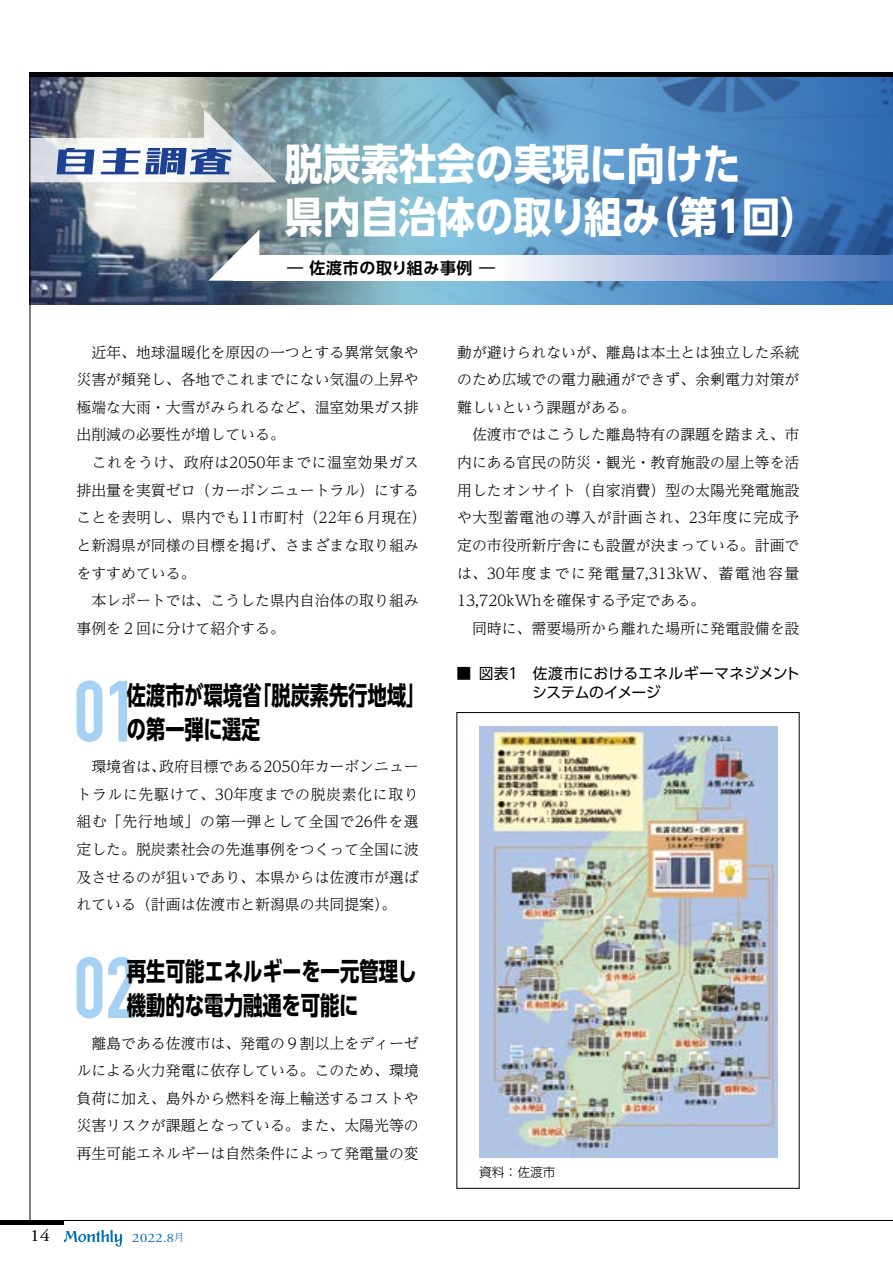
<style>
.page{position:relative;width:893px;height:1263px;background:#fff}
.page>*{position:absolute;margin:0;border:0;box-sizing:border-box;transform-origin:0 0}
.t1{font:700 42.45px/53.1px "UD Shin Go Pro";color:#fff;scale:.89 1}
.t2{font:700 25.5px/34px "UD Shin Go Pr 6 N";color:#000;scale:.76 1}
.t3{font:700 25.5px/34px "UD Shin Go Pr 6 N";color:#000;scale:.75 1}
.t4{font:16.95px "Adobe Garamond Pro";color:#000;scale:1.2 1}
.t5{font:700 15.9px "UD Shin Go Pro De";letter-spacing:.04em;color:#000}
.t6{font:300 14.85px/27.6px "UD Reimin Pr 6 N";color:#000}
.t7{font:14.85px/19.2px "UD Shin Go Pro";letter-spacing:-.01em;color:#000}
.t8{font:12.75px "Adobe Garamond Pro";color:#006eb8;scale:1.2 1}
.t9{font:300 12.75px "UD Shin Go Pr 6 N";color:#000}
.s1{font-family:"UD Reimin Pro";font-weight:300;font-size:10.35px}
</style>
<div class="page">
<img style="left:31px;top:77px;width:297px;height:227px">
<img style="left:328px;top:77px;width:565px;height:227px">
<svg style="left:77px;top:680px;width:50px;height:62px"></svg>
<svg style="left:77px;top:957px;width:57px;height:61px"></svg>
<svg style="left:31px;top:109px;width:246px;height:73px"></svg>
<svg style="left:208px;top:230px;width:51px;height:51px"></svg>
<svg style="left:234px;top:255px;width:659px;height:26px"></svg>
<img style="left:479px;top:727px;width:298px;height:430px">
<hr style="left:30px;top:77px;width:1px;height:1143px;background:#000">
<div style="left:0;top:1220px;width:64px;height:5px;background:#000"></div>
<hr style="left:0;top:1220px;width:893px;height:1px;background:#000">
<div style="left:30px;top:72px;width:863px;height:5px;background:#000"></div>
<svg style="left:64px;top:1230px;width:58px;height:16px"></svg>
<h1 class="t1" style="left:285px;top:136px;width:601px">脱炭素社会の実現に向けた<br>県内自治体の取り組み（第１回）</h1>
<p class="t5" style="left:287px;top:255px;width:210px">― 佐渡市の取り組み事例 ―</p>
<p class="t6" style="left:77px;top:338px;width:351px">　近年、地球温暖化を原因の一つとする異常気象や災害が頻発し、各地でこれまでにない気温の上昇や極端な大雨・大雪がみられるなど、温室効果ガス排出削減の必要性が増している。<br>　これをうけ、政府は2050年までに温室効果ガス排出量を実質ゼロ（カーボンニュートラル）にすることを表明し、県内でも11市町村（22年６月現在）と新潟県が同様の目標を掲げ、さまざまな取り組みをすすめている。<br>　本レポートでは、こうした県内自治体の取り組み事例を２回に分けて紹介する。</p>
<h2 class="t3" style="left:127px;top:677px;width:400px">佐渡市が環境省「脱炭素先行地域」の第一弾に選定</h2>
<p class="t6" style="left:77px;top:752px;width:344px;text-align:justify">　環境省は、政府目標である2050年カーボンニュートラルに先駆けて、30年度までの脱炭素化に取り組む「先行地域」の第一弾として全国で26件を選定した。脱炭素社会の先進事例をつくって全国に波及させるのが狙いであり、本県からは佐渡市が選ばれている（計画は佐渡市と新潟県の共同提案）。</p>
<h2 class="t2" style="left:127px;top:954px;width:383px">再生可能エネルギーを一元管理し機動的な電力融通を可能に</h2>
<p class="t6" style="left:77px;top:1028px;width:344px;text-align:justify">　離島である佐渡市は、発電の９割以上をディーゼルによる火力発電に依存している。このため、環境負荷に加え、島外から燃料を海上輸送するコストや災害リスクが課題となっている。また、太陽光等の再生可能エネルギーは自然条件によって発電量の変</p>
<p class="t4" style="left:30px;top:1225px;width:19px">14</p>
<p class="t8" style="left:132px;top:1230px;width:45px">2022.8<span class="s1">月</span></p>
<p class="t6" style="left:457px;top:338px;width:344px">動が避けられないが、離島は本土とは独立した系統のため広域での電力融通ができず、余剰電力対策が難しいという課題がある。<br>　佐渡市ではこうした離島特有の課題を踏まえ、市内にある官民の防災・観光・教育施設の屋上等を活用したオンサイト（自家消費）型の太陽光発電施設や大型蓄電池の導入が計画され、23年度に完成予定の市役所新庁舎にも設置が決まっている。計画では、30年度までに発電量7,313kW、蓄電池容量<br>13,720kWhを確保する予定である。<br>　同時に、需要場所から離れた場所に発電設備を設</p>
<p class="t7" style="left:532px;top:663px;width:269px;text-indent:-76px">■ 図表１　佐渡市におけるエネルギーマネジメントシステムのイメージ</p>
<p class="t9" style="left:479px;top:1162px;width:78px">資料：佐渡市</p>
</div>
